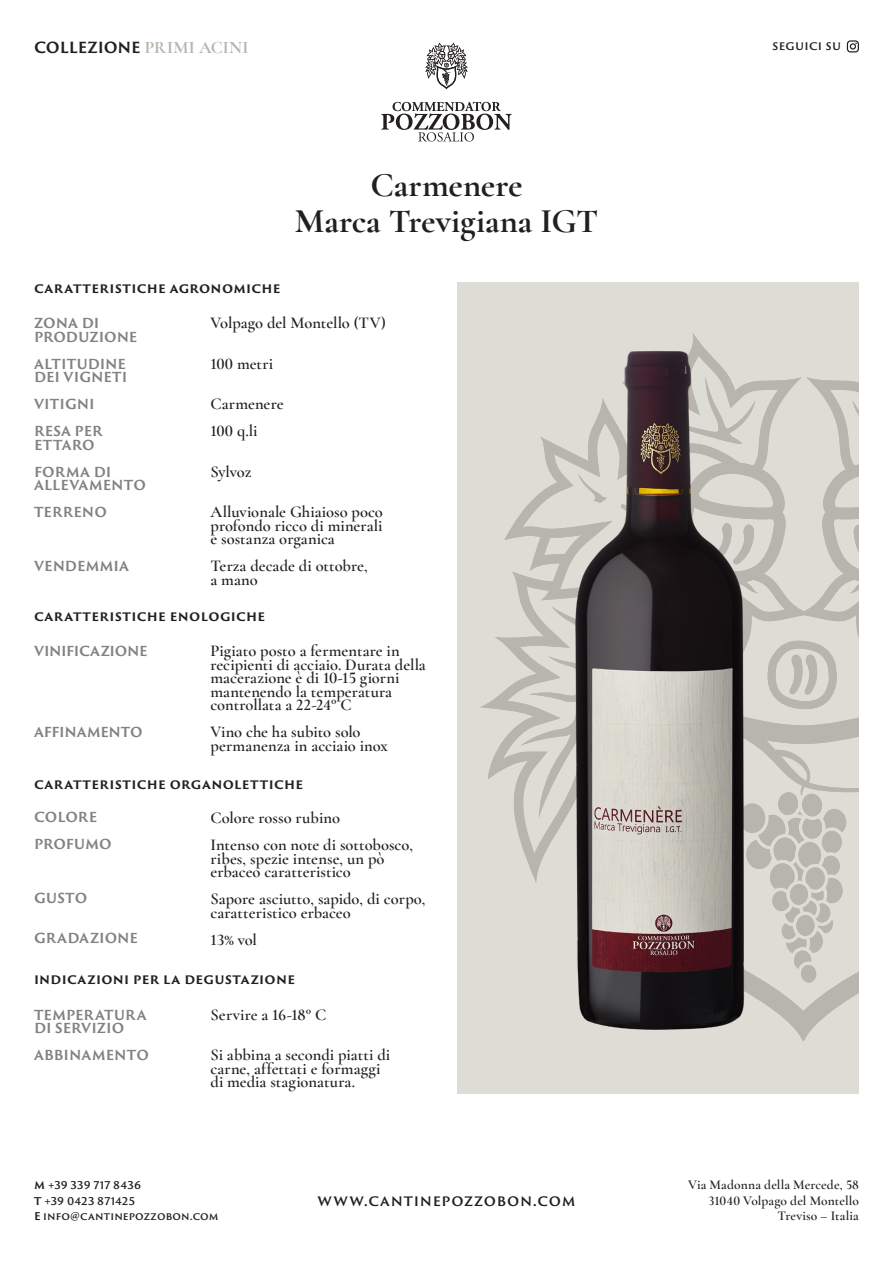
<style>
.page{position:relative;width:893px;height:1263px;background:#fff}
.page>*{position:absolute;margin:0;border:0;box-sizing:border-box;transform-origin:0 0}
.t1{font:700 34.5px "Cormorant Garamond";letter-spacing:-.005em;color:#231f20}
.t2{font:600 16.5px/13.5px "Cormorant Garamond";color:#231f20}
.t3{font:600 15px "Trajan Sans Pro";letter-spacing:.055em;color:#231f20}
.t4{font:700 15px "Trajan Sans Pro";letter-spacing:-.005em;color:#231f20}
.t5{font:700 13.5px "Trajan Sans Pro";color:#808285}
.t6{font:700 13.5px "Trajan Sans Pro";letter-spacing:.03em;color:#231f20}
.t7{font:600 13.5px "Cormorant Garamond";letter-spacing:.01em;color:#231f20}
.t8{font:700 13.5px "Trajan Sans Pro";letter-spacing:-.025em;color:#808285}
.t9{font:700 13.5px "Trajan Sans Pro";letter-spacing:-.02em;color:#808285}
.t10{font:600 12px "Trajan Sans Pro";letter-spacing:.03em;color:#231f20}
.t11{font:600 10.5px "Trajan Sans Pro";letter-spacing:.015em;color:#231f20}
.s1{font-family:"Cormorant Garamond";font-size:17.55px;color:#b7b5ad}
.s2{font-weight:700}
</style>
<div class="page">
<div style="left:457px;top:282px;width:402px;height:811px;background:#dddcd5"></div>
<svg style="left:488px;top:776px;width:371px;height:265px"></svg>
<svg style="left:481px;top:377px;width:378px;height:399px"></svg>
<svg style="left:381px;top:102px;width:131px;height:40px"></svg>
<svg style="left:425px;top:43px;width:43px;height:46px"></svg>
<svg style="left:847px;top:40px;width:12px;height:13px"></svg>
<img style="left:522px;top:333px;width:274px;height:708px">
<p class="t4" style="left:34px;top:37px;width:216px">COLLEZIONE <span class="s1">PRIMI ACINI</span></p>
<p class="t10" style="left:773px;top:37px;width:70px">SEGUICI SU</p>
<p class="t1" style="left:370px;top:164px;width:154px">Carmenere</p>
<p class="t1" style="left:295px;top:200px;width:305px">Marca Trevigiana IGT</p>
<p class="t6" style="left:34px;top:277px;width:248px">caratteristiche agronomiche</p>
<p class="t5" style="left:34px;top:313px;width:67px">ZONA DI</p>
<p class="t5" style="left:34px;top:327px;width:105px">PRODUZIONE</p>
<p class="t5" style="left:34px;top:354px;width:93px">ALTITUDINE</p>
<p class="t5" style="left:34px;top:367px;width:95px">DEI VIGNETI</p>
<p class="t5" style="left:34px;top:394px;width:62px">VITIGNI</p>
<p class="t5" style="left:34px;top:421px;width:70px">RESA PER</p>
<p class="t5" style="left:34px;top:435px;width:62px">ETTARO</p>
<p class="t5" style="left:34px;top:462px;width:79px">FORMA DI</p>
<p class="t5" style="left:34px;top:475px;width:113px">ALLEVAMENTO</p>
<p class="t5" style="left:34px;top:502px;width:74px">TERRENO</p>
<p class="t5" style="left:34px;top:556px;width:97px">VENDEMMIA</p>
<p class="t2" style="left:210px;top:316px;width:177px">Volpago del Montello (TV)</p>
<p class="t2" style="left:210px;top:356px;width:64px">100 metri</p>
<p class="t2" style="left:210px;top:397px;width:75px">Carmenere</p>
<p class="t2" style="left:210px;top:424px;width:49px">100 q.li</p>
<p class="t2" style="left:210px;top:464px;width:43px">Sylvoz</p>
<p class="t2" style="left:210px;top:505px;width:174px">Alluvionale Ghiaioso poco</p>
<p class="t2" style="left:210px;top:518px;width:174px">profondo ricco di minerali</p>
<p class="t2" style="left:210px;top:532px;width:126px">e sostanza organica</p>
<p class="t2" style="left:210px;top:559px;width:159px">Terza decade di ottobre,</p>
<p class="t2" style="left:210px;top:572px;width:49px">a mano</p>
<p class="t6" style="left:34px;top:606px;width:233px">caratteristiche enologiche</p>
<p class="t8" style="left:34px;top:641px;width:115px">VINIFICAZIONE</p>
<p class="t9" style="left:34px;top:722px;width:110px">AFFINAMENTO</p>
<p class="t2" style="left:210px;top:644px;width:217px">Pigiato posto a fermentare in recipienti di acciaio. Durata della macerazione è di 10-15 giorni mantenendo la temperatura controllata a 22-24° C</p>
<p class="t2" style="left:210px;top:725px;width:179px">Vino che ha subito solo permanenza in acciaio inox</p>
<p class="t6" style="left:34px;top:774px;width:270px">caratteristiche organolettiche</p>
<p class="t5" style="left:34px;top:806px;width:65px">COLORE</p>
<p class="t5" style="left:34px;top:833px;width:79px">PROFUMO</p>
<p class="t5" style="left:34px;top:887px;width:55px">GUSTO</p>
<p class="t5" style="left:34px;top:928px;width:105px">GRADAZIONE</p>
<p class="t2" style="left:210px;top:811px;width:131px">Colore rosso rubino</p>
<p class="t2" style="left:210px;top:838px;width:204px">Intenso con note di sottobosco, ribes, spezie intense, un pò erbaceo caratteristico</p>
<p class="t2" style="left:210px;top:892px;width:217px">Sapore asciutto, sapido, di corpo, caratteristico erbaceo</p>
<p class="t2" style="left:210px;top:933px;width:48px">13% vol</p>
<p class="t6" style="left:34px;top:969px;width:262px">indicazioni per la degustazione</p>
<p class="t5" style="left:34px;top:1005px;width:114px">TEMPERATURA</p>
<p class="t5" style="left:34px;top:1018px;width:92px">DI SERVIZIO</p>
<p class="t5" style="left:34px;top:1045px;width:116px">ABBINAMENTO</p>
<p class="t2" style="left:210px;top:1007px;width:117px">Servire a 16-18° C</p>
<p class="t2" style="left:210px;top:1048px;width:181px">Si abbina a secondi piatti di carne, affettati e formaggi di media stagionatura.</p>
<p class="t11" style="left:34px;top:1177px;width:109px"><span class="s2">M</span> +39 339 717 8436</p>
<p class="t11" style="left:34px;top:1193px;width:103px"><span class="s2">T</span> +39 0423 871425</p>
<p class="t11" style="left:34px;top:1209px;width:186px"><span class="s2">E</span> INFO@CANTINEPOZZOBON.COM</p>
<p class="t3" style="left:317px;top:1189px;width:260px">WWW.CANTINEPOZZOBON.COM</p>
<p class="t7" style="left:688px;top:1176px;width:172px">Via Madonna della Mercede, 58</p>
<p class="t7" style="left:709px;top:1192px;width:152px">31040 Volpago del Montello</p>
<p class="t7" style="left:777px;top:1208px;width:83px">Treviso – Italia</p>
</div>
